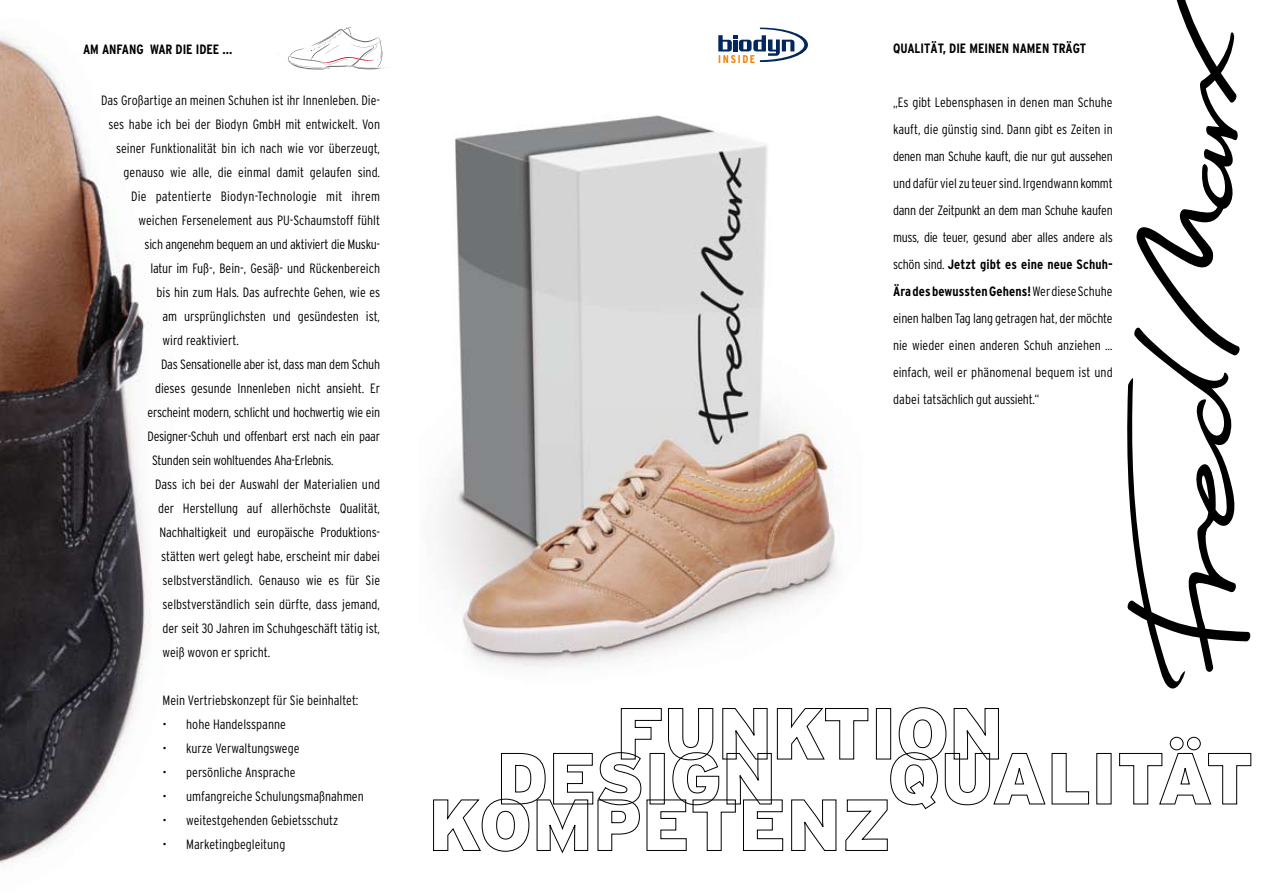
<style>
.page{position:relative;width:1263px;height:893px;background:#fff}
.page>*{position:absolute;margin:0;border:0;box-sizing:border-box;transform-origin:0 0}
.t1{font:300 condensed 13.5px/27px "Interstate";color:#000;text-align:justify}
.t2{font:300 condensed 13.5px "Interstate";letter-spacing:-.02em;color:#000}
.t3{font:700 condensed 13.5px "Interstate";color:#000}
.t4{font:700 condensed 11.25px "Interstate";color:#ee7f00}
.s1{font-weight:700}
</style>
<div class="page">
<img style="left:440px;top:115px;width:402px;height:552px">
<svg style="left:1127px;top:0;width:124px;height:688px"></svg>
<svg style="left:1119px;top:736px;width:132px;height:69px"></svg>
<svg style="left:433px;top:707px;width:656px;height:147px"></svg>
<svg style="left:718px;top:28px;width:90px;height:34px"></svg>
<img style="left:0;top:36px;width:151px;height:830px">
<svg style="left:278px;top:27px;width:108px;height:43px"></svg>
<p class="t3" style="left:83px;top:41px;width:47px">AM AN FANG</p>
<p class="t3" style="left:150px;top:41px;width:84px">WAR DIE IDEE …</p>
<p class="t1" style="left:101px;top:86px;width:280px">Das Großartige an meinen Schuhen ist ihr Innenleben. Die-</p>
<p class="t1" style="left:109px;top:110px;width:273px">ses habe ich bei der Biodyn GmbH mit entwickelt. Von</p>
<p class="t1" style="left:116px;top:134px;width:266px">seiner Funktionalität bin ich nach wie vor überzeugt,</p>
<p class="t1" style="left:124px;top:158px;width:258px">genauso wie alle, die einmal damit gelaufen sind.</p>
<p class="t1" style="left:131px;top:182px;width:250px">Die patentierte Biodyn-Technologie mit ihrem</p>
<p class="t1" style="left:139px;top:206px;width:243px">weichen Fersenelement aus PU-Schaumstoff fühlt</p>
<p class="t2" style="left:145px;top:236px;width:237px">sich angenehm bequem an und aktiviert die Musku-</p>
<p class="t1" style="left:151px;top:254px;width:231px">latur im Fuß-, Bein-, Gesäß- und Rückenbereich</p>
<p class="t1" style="left:157px;top:278px;width:225px">bis hin zum Hals. Das aufrechte Gehen, wie es</p>
<p class="t1" style="left:163px;top:302px;width:219px">am ursprünglichsten und gesündesten ist,</p>
<p class="t1" style="left:163px;top:326px;width:78px">wird reaktiviert.</p>
<p class="t2" style="left:161px;top:356px;width:220px">Das Sensationelle aber ist, dass man dem Schuh</p>
<p class="t1" style="left:155px;top:374px;width:227px">dieses gesunde Innenleben nicht ansieht. Er</p>
<p class="t2" style="left:148px;top:404px;width:234px">erscheint modern, schlicht und hochwertig wie ein</p>
<p class="t2" style="left:148px;top:428px;width:234px">Designer-Schuh und offenbart erst nach ein paar</p>
<p class="t2" style="left:152px;top:452px;width:183px">Stunden sein wohltuendes Aha-Erlebnis.</p>
<p class="t1" style="left:155px;top:470px;width:226px">Dass ich bei der Auswahl der Materialien und</p>
<p class="t1" style="left:158px;top:494px;width:223px">der Herstellung auf allerhöchste Qualität,</p>
<p class="t1" style="left:160px;top:518px;width:222px">Nachhaltigkeit und europäische Produktions-</p>
<p class="t1" style="left:161px;top:542px;width:220px">stätten wert gelegt habe, erscheint mir dabei</p>
<p class="t1" style="left:163px;top:566px;width:219px">selbstverständlich. Genauso wie es für Sie</p>
<p class="t1" style="left:163px;top:590px;width:219px">selbstverständlich sein dürfte, dass jemand,</p>
<p class="t1" style="left:163px;top:614px;width:219px">der seit 30 Jahren im Schuhgeschäft tätig ist,</p>
<p class="t1" style="left:163px;top:638px;width:109px">weiß wovon er spricht.</p>
<p class="t1" style="left:163px;top:686px;width:197px">Mein Vertriebskonzept für Sie beinhaltet:</p>
<p class="t1" style="left:163px;top:710px;width:125px">• hohe Handelsspanne</p>
<p class="t1" style="left:163px;top:734px;width:138px">• kurze Verwaltungswege</p>
<p class="t1" style="left:163px;top:758px;width:135px">• persönliche Ansprache</p>
<p class="t1" style="left:163px;top:782px;width:203px">• umfangreiche Schulungsmaßnahmen</p>
<p class="t1" style="left:163px;top:806px;width:177px">• weitestgehenden Gebietsschutz</p>
<p class="t1" style="left:163px;top:830px;width:124px">• Marketingbegleitung</p>
<p class="t4" style="left:718px;top:53px;width:7px">INSID</p>
<p class="t4" style="left:750px;top:53px;width:7px">E</p>
<p class="t3" style="left:893px;top:41px;width:194px">Qualität, die meinen Namen Trägt</p>
<p class="t1" style="left:893px;top:89px;width:221px">„Es gibt Lebensphasen in denen man Schuhe kauft, die günstig sind. Dann gibt es Zeiten in denen man Schuhe kauft, die nur gut aussehen und dafür viel zu teuer sind. Irgendwann kommt dann der Zeitpunkt an dem man Schuhe kaufen muss, die teuer, gesund aber alles andere als schön sind. <span class="s1">Jetzt gibt es eine neue Schuh-Ära des bewussten Gehens!</span> Wer diese Schuhe einen halben Tag lang getragen hat, der möchte nie wieder einen anderen Schuh anziehen … einfach, weil er phänomenal bequem ist und dabei tatsächlich gut aussieht.“</p>
</div>
